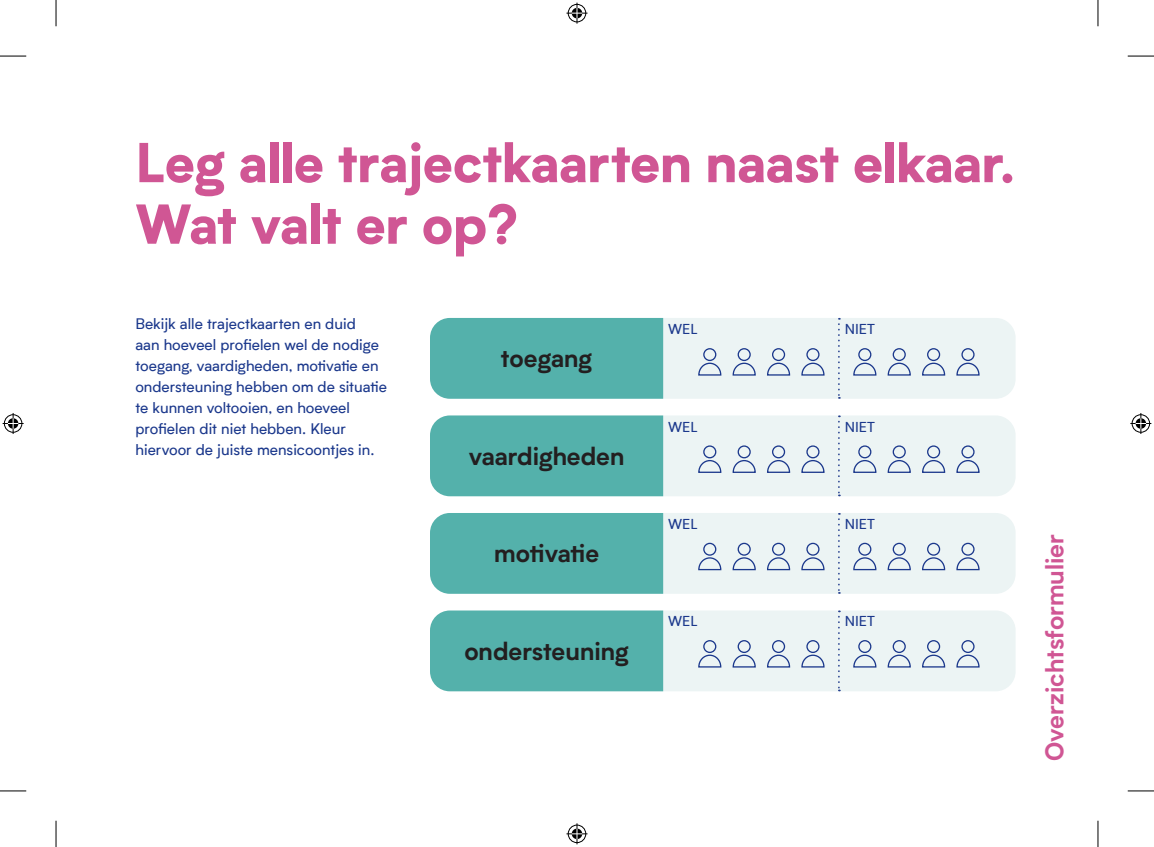
<style>
.page{position:relative;width:1154px;height:847px;background:#fff}
.page>*{position:absolute;margin:0;border:0;box-sizing:border-box;transform-origin:0 0}
.t1{font:900 53.02px "Biotif";color:#d05694}
.woord{font:700 24.5px "Biotif";color:#231f20}
.t2{font:700 24.5px "Biotif";color:#d05694}
.Brood{font:14.88px/21px "Biotif";color:#1b388c}
.Brood-2{font:14px "Biotif";color:#1b388c}
</style>
<div class="page">
<svg style="left:430px;top:318px;width:585px;height:80px"></svg>
<svg style="left:430px;top:415px;width:585px;height:81px"></svg>
<svg style="left:430px;top:513px;width:585px;height:80px"></svg>
<svg style="left:430px;top:610px;width:585px;height:81px"></svg>
<svg style="left:0;top:56px;width:26px;height:1px"></svg>
<svg style="left:1128px;top:56px;width:26px;height:1px"></svg>
<svg style="left:0;top:790px;width:26px;height:1px"></svg>
<svg style="left:1128px;top:790px;width:26px;height:1px"></svg>
<svg style="left:56px;top:0;width:1px;height:26px"></svg>
<svg style="left:56px;top:820px;width:1px;height:26px"></svg>
<svg style="left:1097px;top:0;width:1px;height:26px"></svg>
<svg style="left:1097px;top:820px;width:1px;height:26px"></svg>
<svg style="left:566px;top:3px;width:21px;height:21px"></svg>
<svg style="left:566px;top:823px;width:21px;height:21px"></svg>
<svg style="left:3px;top:413px;width:21px;height:21px"></svg>
<svg style="left:1130px;top:413px;width:21px;height:21px"></svg>
<h1 class="t1" style="left:135px;top:121px;width:882px">Leg alle trajectkaarten naast elkaar.</h1>
<h1 class="t1" style="left:135px;top:183px;width:384px">Wat valt er op?</h1>
<p class="Brood" style="left:135px;top:312px;width:253px">Bekijk alle trajectkaarten en duid<br>aan hoeveel profielen wel de nodige toegang, vaardigheden, motivatie en ondersteuning hebben om de situatie te kunnen voltooien, en hoeveel profielen dit niet hebben. Kleur hiervoor de juiste mensicoontjes in.</p>
<p class="woord" style="left:501px;top:340px;width:93px">toegang</p>
<p class="woord" style="left:469px;top:437px;width:157px">vaardigheden</p>
<p class="woord" style="left:494px;top:535px;width:107px">motivatie</p>
<p class="woord" style="left:464px;top:632px;width:166px">ondersteuning</p>
<p class="Brood-2" style="left:668px;top:319px;width:31px">WEL</p>
<p class="Brood-2" style="left:845px;top:319px;width:32px">NIET</p>
<p class="Brood-2" style="left:668px;top:416px;width:31px">WEL</p>
<p class="Brood-2" style="left:845px;top:416px;width:32px">NIET</p>
<p class="Brood-2" style="left:668px;top:514px;width:31px">WEL</p>
<p class="Brood-2" style="left:845px;top:514px;width:32px">NIET</p>
<p class="Brood-2" style="left:668px;top:611px;width:31px">WEL</p>
<p class="Brood-2" style="left:845px;top:611px;width:32px">NIET</p>
<h2 class="t2" style="left:1036px;top:760px;width:228px;rotate:-90deg">Overzichtsformulier</h2>
</div>
